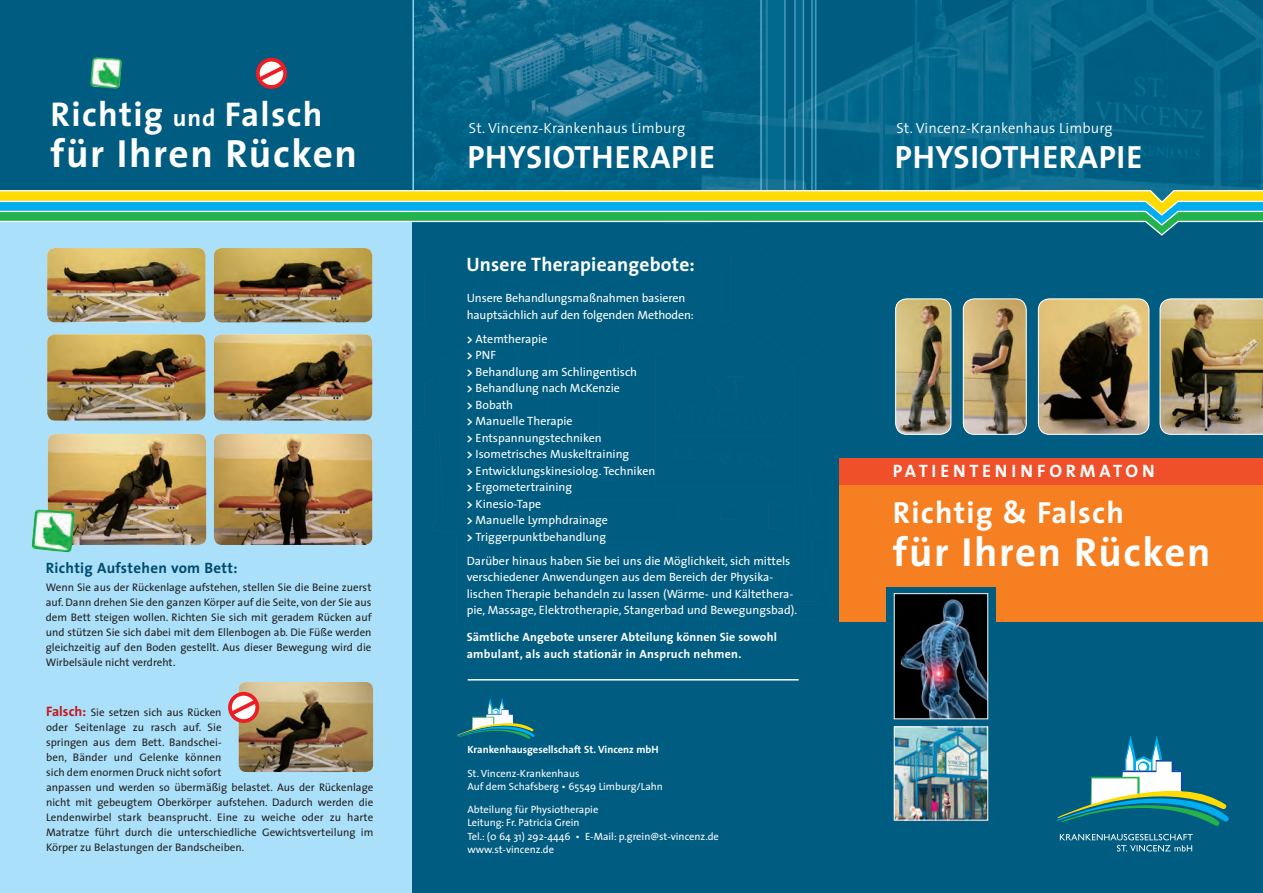
<style>
.page{position:relative;width:1263px;height:893px;background:#fff}
.page>*{position:absolute;margin:0;border:0;box-sizing:border-box;transform-origin:0 0}
.t1{font:700 40.95px "The Sans";letter-spacing:.04em;color:#fff}
.t2{font:700 39.45px "The Sans";letter-spacing:.04em;color:#fff}
.t3{font:700 34.5px "The Sans";letter-spacing:.04em;color:#fff}
.t4{font:700 32.25px "The Sans";letter-spacing:.02em;color:#fff}
.t5{font:700 30.6px "The Sans";letter-spacing:.04em;color:#fff}
.t6{font:700 19.5px "The Sans";letter-spacing:.01em;color:#fff}
.t7{font:700 18px "The Sans";letter-spacing:.21em;color:#fff}
.t8{font:700 15px "The Sans";letter-spacing:.02em;color:#004b6f}
.t9{font:300 14.7px "The Sans";letter-spacing:.01em;color:#fff}
.t10{font:12px/16.5px "The Sans";color:#fff}
.t11{font:700 12px/16.6px "The Sans";letter-spacing:.01em;color:#fff}
.t12{font:10.95px/15px "The Sans";color:#231f20;text-align:justify}
.t13{font:10.5px/13.5px "The Sans";color:#fff}
.t14{font:700 10.5px "The Sans";color:#fff}
.s1{font-size:24px}
.s2{font-weight:700;font-size:13.8px;color:#c5151d}
.s3{font-weight:700}
</style>
<div class="page">
<div style="left:404px;top:0;width:858px;height:893px;background:#005d81"></div>
<svg style="left:412px;top:0;width:289px;height:189px"></svg>
<img style="left:895px;top:299px;width:55px;height:135px;border-radius:11px">
<div style="left:895px;top:298px;width:56px;height:137px;border:1px solid #fff;border-radius:11px"></div>
<svg style="left:701px;top:0;width:116px;height:116px"></svg>
<img style="left:866px;top:0;width:396px;height:189px">
<img style="left:816px;top:68px;width:50px;height:121px">
<img style="left:804px;top:97px;width:8px;height:92px">
<img style="left:785px;top:106px;width:10px;height:83px">
<img style="left:701px;top:111px;width:59px;height:78px">
<img style="left:812px;top:97px;width:4px;height:92px">
<svg style="left:811px;top:0;width:5px;height:97px"></svg>
<img style="left:795px;top:106px;width:9px;height:83px">
<svg style="left:794px;top:0;width:10px;height:106px"></svg>
<hr style="left:766px;top:0;width:2px;height:117px;background:#1c7ea1">
<img style="left:768px;top:118px;width:17px;height:71px">
<img style="left:761px;top:116px;width:7px;height:73px">
<div style="left:768px;top:0;width:17px;height:118px;background:#01698d"></div>
<img style="left:760px;top:0;width:1px;height:189px">
<div style="left:0;top:202px;width:412px;height:691px;background:#aae0f9"></div>
<svg style="left:457px;top:698px;width:77px;height:41px"></svg>
<hr style="left:467px;top:679px;width:331px;height:1px;background:#fff">
<svg style="left:1057px;top:735px;width:171px;height:91px"></svg>
<svg style="left:1059px;top:834px;width:133px;height:17px"></svg>
<div style="left:838px;top:458px;width:424px;height:164px;background:#f57f21"></div>
<div style="left:838px;top:458px;width:424px;height:27px;background:#f05029"></div>
<div style="left:0;top:0;width:412px;height:207px;background:#005d81"></div>
<svg style="left:0;top:189px;width:1262px;height:47px"></svg>
<img style="left:963px;top:299px;width:63px;height:135px;border-radius:11px">
<div style="left:962px;top:298px;width:64px;height:137px;border:1px solid #fff;border-radius:11px"></div>
<img style="left:1159px;top:298px;width:103px;height:137px">
<img style="left:1038px;top:299px;width:110px;height:135px;border-radius:11px">
<div style="left:1037px;top:298px;width:112px;height:137px;border:1px solid #fff;border-radius:11px"></div>
<img style="left:47px;top:248px;width:159px;height:74px;border-radius:8px">
<img style="left:214px;top:248px;width:158px;height:74px;border-radius:8px">
<img style="left:47px;top:334px;width:159px;height:87px;border-radius:8px">
<img style="left:214px;top:334px;width:158px;height:87px;border-radius:8px">
<img style="left:214px;top:434px;width:158px;height:111px;border-radius:8px">
<img style="left:48px;top:434px;width:158px;height:111px;border-radius:8px">
<img style="left:239px;top:682px;width:134px;height:90px;border-radius:7px">
<svg style="left:886px;top:587px;width:110px;height:70px;fill:#005d81"></svg>
<img style="left:895px;top:595px;width:91px;height:122px">
<img style="left:895px;top:728px;width:91px;height:90px">
<div style="left:893px;top:726px;width:95px;height:94px;border:1px solid #fff"></div>
<img style="left:31px;top:509px;width:44px;height:44px">
<svg style="left:230px;top:694px;width:27px;height:27px"></svg>
<div style="left:228px;top:692px;width:31px;height:31px;border:4px solid #ee1d23;border-radius:50%"></div>
<svg style="left:232px;top:700px;width:23px;height:15px"></svg>
<img style="left:90px;top:57px;width:32px;height:32px">
<svg style="left:258px;top:60px;width:27px;height:27px"></svg>
<div style="left:256px;top:58px;width:31px;height:31px;border:4px solid #ee1d23;border-radius:50%"></div>
<svg style="left:259px;top:66px;width:24px;height:15px"></svg>
<h3 class="t3" style="left:51px;top:101px;width:273px">Richtig <span class="s1">und</span> Falsch</h3>
<h2 class="t2" style="left:51px;top:138px;width:308px">für Ihren Rücken</h2>
<h3 class="t8" style="left:46px;top:562px;width:193px">Richtig Aufstehen vom Bett:</h3>
<p class="t12" style="left:46px;top:581px;width:327px">Wenn Sie aus der Rückenlage aufstehen, stellen Sie die Beine zuerst auf. Dann drehen Sie den ganzen Körper auf die Seite, von der Sie aus dem Bett steigen wollen. Richten Sie sich mit geradem Rücken auf und stützen Sie sich dabei mit dem Ellenbogen ab. Die Füße werden gleichzeitig auf den Boden gestellt. Aus dieser Bewegung wird die Wirbelsäule nicht verdreht.</p>
<p class="t12" style="left:46px;top:705px;width:329px;text-align:left"><span class="s2">Falsch:</span> Sie setzen sich aus Rücken<br>oder Seitenlage zu rasch auf. Sie<br>springen aus dem Bett. Bandschei-<br>ben, Bänder und Gelenke können<br>sich dem enormen Druck nicht sofort<br>anpassen und werden so übermäßig belastet. Aus der Rückenlage nicht mit gebeugtem Oberkörper aufstehen. Dadurch werden die Lendenwirbel stark beansprucht. Eine zu weiche oder zu harte Matratze führt durch die unterschiedliche Gewichtsverteilung im Körper zu Belastungen der Bandscheiben.</p>
<h3 class="t9" style="left:469px;top:123px;width:218px">St. Vincenz-Krankenhaus Limburg</h3>
<h3 class="t4" style="left:467px;top:144px;width:249px">PHYSIOTHERAPIE</h3>
<h3 class="t6" style="left:466px;top:257px;width:230px">Unsere Therapieangebote:</h3>
<p class="t10" style="left:466px;top:291px;width:229px">Unsere Behandlungsmaßnahmen basieren hauptsächlich auf den folgenden Methoden:</p>
<p class="t10" style="left:466px;top:331px;width:190px"><span class="s3">&gt;</span> Atemtherapie<br><span class="s3">&gt;</span> PNF<br><span class="s3">&gt;</span> Behandlung am Schlingentisch<br><span class="s3">&gt;</span> Behandlung nach McKenzie<br><span class="s3">&gt;</span> Bobath<br><span class="s3">&gt;</span> Manuelle Therapie<br><span class="s3">&gt;</span> Entspannungstechniken<br><span class="s3">&gt;</span> Isometrisches Muskeltraining<br><span class="s3">&gt;</span> Entwicklungskinesiolog. Techniken <span class="s3">&gt;</span> Ergometertraining<br><span class="s3">&gt;</span> Kinesio-Tape<br><span class="s3">&gt;</span> Manuelle Lymphdrainage<br><span class="s3">&gt;</span> Triggerpunktbehandlung</p>
<p class="t10" style="left:466px;top:553px;width:332px">Darüber hinaus haben Sie bei uns die Möglichkeit, sich mittels verschiedener Anwendungen aus dem Bereich der Physika&shy;lischen Therapie behandeln zu lassen (Wärme- und Kältethera&shy;pie, Massage, Elektrotherapie, Stangerbad und Bewegungsbad).</p>
<p class="t11" style="left:466px;top:630px;width:311px">Sämtliche Angebote unserer Abteilung können Sie sowohl ambulant, als auch stationär in Anspruch nehmen.</p>
<p class="t14" style="left:467px;top:745px;width:193px">Krankenhausgesellschaft St. Vincenz mbH</p>
<p class="t13" style="left:467px;top:767px;width:197px">St. Vincenz-Krankenhaus<br>Auf dem Schafsberg • 65549 Limburg/Lahn</p>
<p class="t13" style="left:467px;top:803px;width:253px">Abteilung für Physiotherapie<br>Leitung: Fr. Patricia Grein<br>Tel.: (0 64 31) 292-4446 • E-Mail: p.grein@st-vincenz.de www.st-vincenz.de</p>
<h3 class="t9" style="left:896px;top:123px;width:218px">St. Vincenz-Krankenhaus Limburg</h3>
<h3 class="t4" style="left:895px;top:144px;width:249px">PHYSIOTHERAPIE</h3>
<h3 class="t7" style="left:892px;top:464px;width:263px">PATIENTENINFORMATON</h3>
<h3 class="t5" style="left:892px;top:500px;width:232px">Richtig &amp; Falsch</h3>
<h1 class="t1" style="left:892px;top:536px;width:319px">für Ihren Rücken</h1>
</div>
